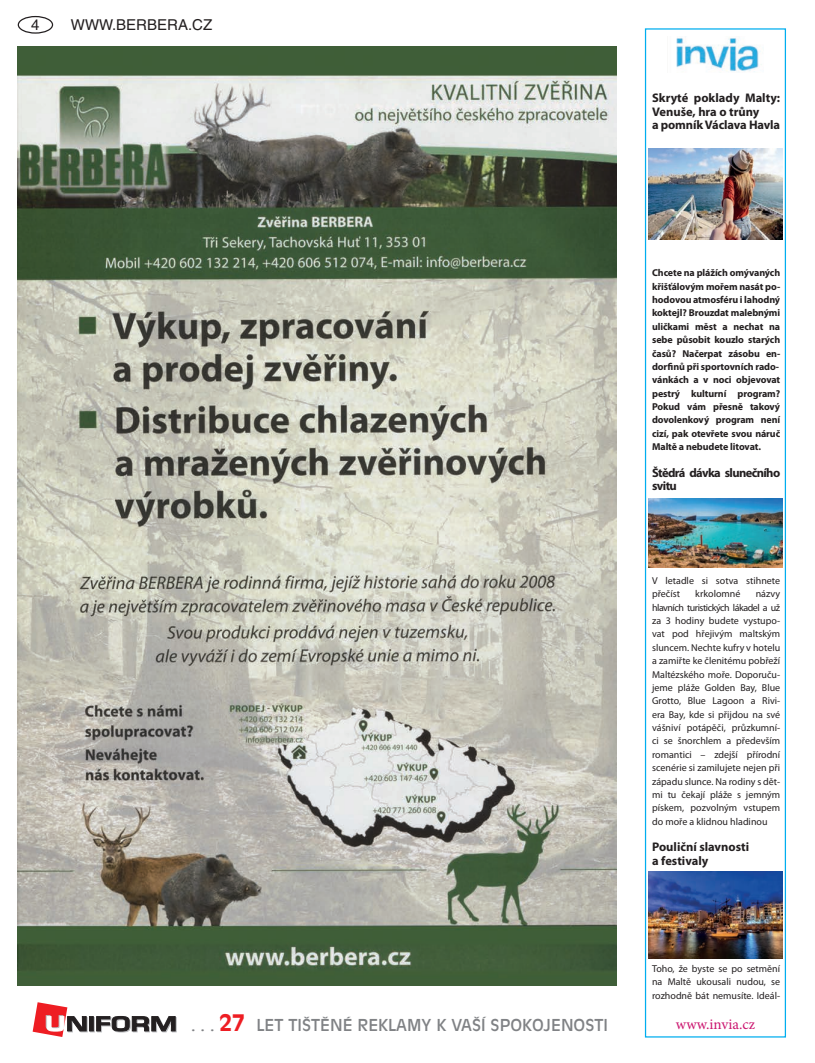
<style>
.page{position:relative;width:815px;height:1063px;background:#fff}
.page>*{position:absolute;margin:0;border:0;box-sizing:border-box;transform-origin:0 0}
.t1{font:16.25px "Antique Olive CE";color:#808285}
.t2{font:15px "Helvetica CE";color:#231f20}
.t3{font:15px "Minion Pro";letter-spacing:.005em;color:#cb156f}
.t4{font:700 12.5px/13.4px "Myriad Pro";letter-spacing:-.005em;color:#231f20}
.t5{font:700 12.5px/13.4px "Myriad Pro";letter-spacing:-.05em;color:#231f20}
.t6{font:10px/13.4px "Myriad Pro";color:#231f20;text-align:justify}
.t7{font:700 10px/13.4px "Myriad Pro";letter-spacing:-.01em;color:#231f20;text-align:justify}
.s1{font-weight:700;font-size:22.5px;color:#ee1d23}
</style>
<div class="page">
<div style="left:18px;top:16px;width:35px;height:18px;border:1px solid #231f20;border-radius:50%"></div>
<svg style="left:90px;top:1017px;width:5px;height:15px"></svg>
<svg style="left:89px;top:1016px;width:5px;height:15px"></svg>
<svg style="left:96px;top:1016px;width:81px;height:16px"></svg>
<svg style="left:33px;top:1002px;width:55px;height:35px"></svg>
<div style="left:645px;top:28px;width:141px;height:1010px;background:#fff;border:1px solid #00aeef"></div>
<img style="left:648px;top:499px;width:135px;height:69px">
<img style="left:676px;top:36px;width:86px;height:36px">
<img style="left:648px;top:149px;width:135px;height:91px">
<img style="left:648px;top:872px;width:135px;height:87px">
<img style="left:18px;top:46px;width:599px;height:939px">
<h2 class="t2" style="left:31px;top:16px;width:10px">4</h2>
<h2 class="t2" style="left:71px;top:16px;width:143px">WWW.BERBERA.CZ</h2>
<p class="t4" style="left:652px;top:91px;width:130px">Skryté poklady Malty:<br>Venuše, hra o trůny<br>a pomník Václava Havla</p>
<h1 class="t1" style="left:191px;top:1016px;width:418px">. . . <span class="s1">27</span> LET TIŠTĚNÉ REKLAMY K VAŠÍ SPOKOJENOSTI</h1>
<p class="t7" style="left:652px;top:266px;width:130px">Chcete na plážích omývaných křišťálovým mořem nasát po&shy;hodovou atmosféru i lahodný koktejl? Brouzdat malebnými uličkami měst a nechat na sebe působit kouzlo starých časů? Načerpat zásobu en&shy;dorfinů při sportovních rado&shy;vánkách a v noci objevovat pestrý kulturní program?<br>Pokud vám přesně takový dovolenkový program není cizí, pak otevřete svou náruč Maltě a nebudete litovat.</p>
<p class="t5" style="left:652px;top:466px;width:130px">Štědrá dávka slunečního svitu</p>
<p class="t6" style="left:652px;top:574px;width:130px">V letadle si sotva stihnete přečíst</p>
<p class="t6" style="left:695px;top:587px;width:47px">krkolomné</p>
<p class="t6" style="left:652px;top:587px;width:130px;text-indent:104px">názvy hlavních turistických lákadel a už za 3 hodiny budete vystupo&shy;vat pod hřejivým maltským sluncem. Nechte kufry v hotelu a zamiřte ke členitému pobřeží Maltézského moře. Doporuču&shy;jeme pláže Golden Bay, Blue Grotto, Blue Lagoon a Rivi&shy;era Bay, kde si přijdou na své vášniví potápěči, průzkumní&shy;ci se šnorchlem a především romantici – zdejší přírodní scenérie si zamilujete nejen při západu slunce. Na rodiny s dět&shy;mi tu čekají pláže s jemným pískem, pozvolným vstupem do moře a klidnou hladinou</p>
<p class="t4" style="left:652px;top:840px;width:99px">Pouliční slavnosti a festivaly</p>
<p class="t6" style="left:652px;top:962px;width:130px">Toho, že byste se po setmění na Maltě ukousali nudou, se rozhodně bát nemusíte. Ideál-</p>
<h2 class="t3" style="left:676px;top:1014px;width:81px">www.invia.cz</h2>
</div>
